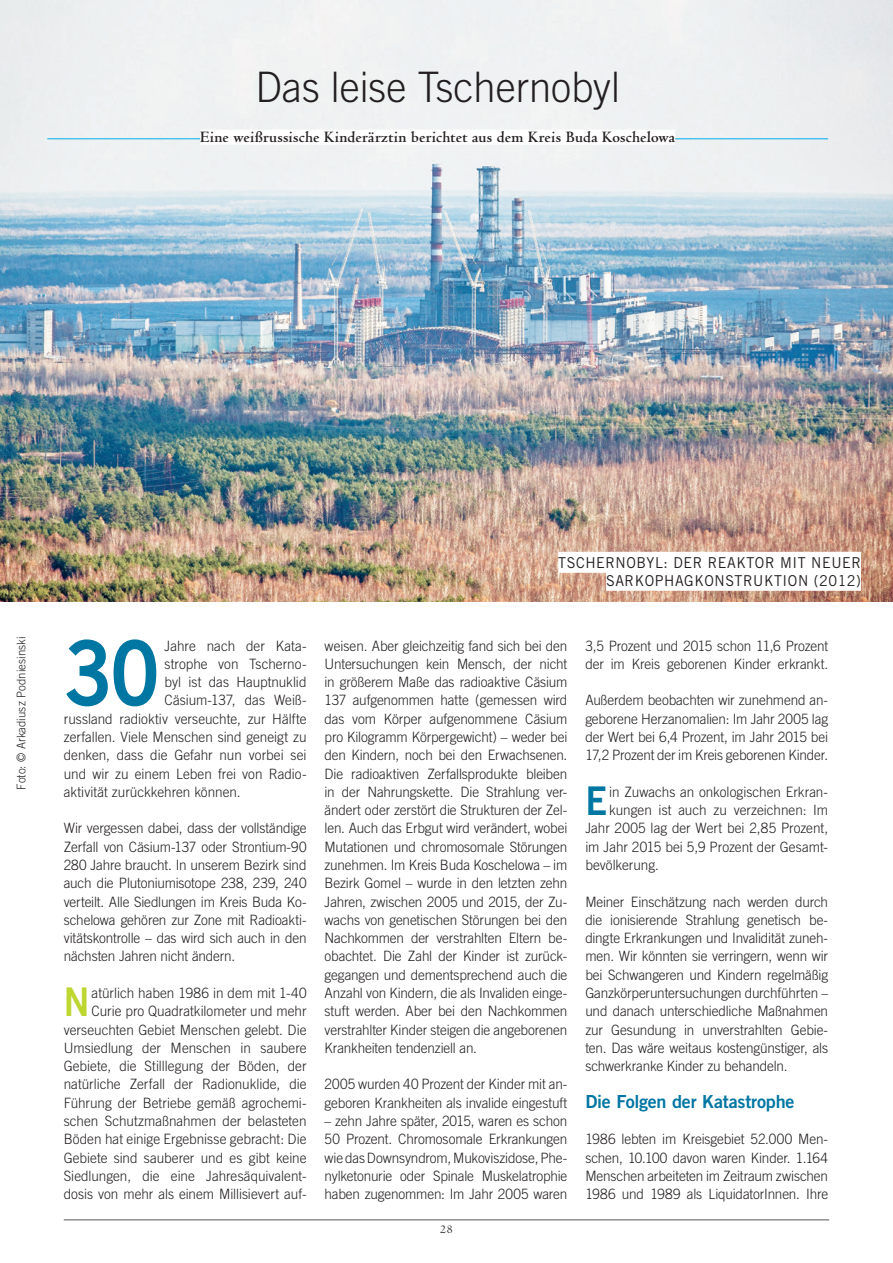
<style>
.page{position:relative;width:893px;height:1263px;background:#fff}
.page>*{position:absolute;margin:0;border:0;box-sizing:border-box;transform-origin:0 0}
.t1{font:90.15px "Trade Gothic LT Std Bd 2";color:#0076a3;scale:.9 1}
.t2{font:300 42px "Trade Gothic LT Std";color:#231f20;scale:.95 1}
.t3{font:39.6px "Trade Gothic LT Std Bd 2";color:#bed630;scale:.9 1}
.t4{font:39.6px "Trade Gothic LT Std Bd 2";color:#0076a3;scale:.9 1}
.t5{font:18px "Trade Gothic LT Std Bd 2";letter-spacing:-.01em;color:#0076a3}
.t6{font:700 16.5px "Centaur MT Std";letter-spacing:.01em;color:#231f20}
.t7{font:15px/18px "Trade Gothic LT Std";letter-spacing:.04em;color:#231f20;text-align:right;scale:.95 1}
.t8{font:300 14.25px/18.3px "Trade Gothic LT Std";letter-spacing:-.005em;color:#231f20;text-align:justify;scale:.95 1}
.t9{font:300 12px "Trade Gothic LT Std";letter-spacing:.005em;color:#231f20;scale:.95 1}
.t10{font:12px "Centaur MT Std";color:#231f20}
</style>
<div class="page">
<hr style="left:64px;top:1219px;width:765px;height:1px;background:#57585a">
<img style="left:0;top:0;width:893px;height:602px">
<div style="left:558px;top:552px;width:303px;height:21px;background:#fff"></div>
<div style="left:606px;top:570px;width:255px;height:21px;background:#fff"></div>
<hr style="left:47px;top:139px;width:781px;height:1px;background:#00aeef">
<div style="left:200px;top:130px;width:475px;height:15px;background:#fff"></div>
<h2 class="t2" style="left:256px;top:62px;width:385px">Das leise Tschernobyl</h2>
<p class="t6" style="left:200px;top:128px;width:477px">Eine weißrussische Kinderärztin berichtet aus dem Kreis Buda Koschelowa</p>
<p class="t9" style="left:14px;top:790px;width:163px;rotate:-90deg">Foto: © Arkadiusz Podniesinski</p>
<p class="t7" style="left:558px;top:554px;width:320px">TSCHERNOBYL: DER REAKTOR MIT NEUER<br>SARKOPHAGKONSTRUKTION (2012)</p>
<h1 class="t1" style="left:64px;top:617px;width:108px">30</h1>
<p class="t8" style="left:165px;top:636px;width:151px">Jahre nach der Kata-</p>
<p class="t8" style="left:165px;top:654px;width:151px">strophe von Tscherno-</p>
<p class="t8" style="left:165px;top:673px;width:151px">byl ist das Hauptnuklid</p>
<p class="t8" style="left:165px;top:691px;width:151px">Cäsium-137, das Weiß-</p>
<p class="t8" style="left:64px;top:709px;width:257px">russland radioktiv verseuchte, zur Hälfte</p>
<p class="t8" style="left:64px;top:728px;width:257px">zerfallen. Viele Menschen sind geneigt zu</p>
<p class="t8" style="left:64px;top:746px;width:257px">denken, dass die Gefahr nun vorbei sei</p>
<p class="t8" style="left:64px;top:764px;width:257px">und wir zu einem Leben frei von Radio-</p>
<p class="t8" style="left:64px;top:782px;width:188px">aktivität zurückkehren können.</p>
<p class="t8" style="left:64px;top:819px;width:257px">Wir vergessen dabei, dass der vollständige Zerfall von Cäsium-137 oder Strontium-90<br>280 Jahre braucht. In unserem Bezirk sind auch die Plutoniumisotope 238, 239, 240 verteilt. Alle Siedlungen im Kreis Buda Ko&shy;schelowa gehören zur Zone mit Radioakti&shy;vitätskontrolle – das wird sich auch in den nächsten Jahren nicht ändern.</p>
<h3 class="t3" style="left:64px;top:978px;width:30px">N</h3>
<p class="t8" style="left:64px;top:984px;width:257px;text-align:right">atürlich haben 1986 in dem mit 1-40<br>Curie pro Quadratkilometer und mehr verseuchten Gebiet Menschen gelebt. Die Umsiedlung der Menschen in saubere Gebiete, die Stilllegung der Böden, der natürliche Zerfall der Radionuklide, die Führung der Betriebe gemäß agrochemi&shy;schen Schutzmaßnahmen der belasteten Böden hat einige Ergebnisse gebracht: Die Gebiete sind sauberer und es gibt keine Siedlungen, die eine Jahresäquivalent&shy;dosis von mehr als einem Millisievert auf-</p>
<p class="t8" style="left:325px;top:636px;width:257px">weisen. Aber gleichzeitig fand sich bei den Untersuchungen kein Mensch, der nicht in größerem Maße das radioaktive Cäsium 137 aufgenommen hatte (gemessen wird das vom Körper aufgenommene Cäsium pro Kilogramm Körpergewicht) – weder bei den Kindern, noch bei den Erwachsenen.<br>Die radioaktiven Zerfallsprodukte bleiben in der Nahrungskette. Die Strahlung ver&shy;ändert oder zerstört die Strukturen der Zel&shy;len. Auch das Erbgut wird verändert, wobei Mutationen und chromosomale Störungen zunehmen. Im Kreis Buda Koschelowa – im Bezirk Gomel – wurde in den letzten zehn Jahren, zwischen 2005 und 2015, der Zu&shy;wachs von genetischen Störungen bei den Nachkommen der verstrahlten Eltern be&shy;obachtet. Die Zahl der Kinder ist zurück&shy;gegangen und dementsprechend auch die Anzahl von Kindern, die als Invaliden einge&shy;stuft werden. Aber bei den Nachkommen verstrahlter Kinder steigen die angeborenen Krankheiten tendenziell an.</p>
<p class="t8" style="left:325px;top:1075px;width:257px">2005 wurden 40 Prozent der Kinder mit an&shy;geboren Krankheiten als invalide eingestuft</p>
<p class="t8" style="left:325px;top:1112px;width:257px">– zehn Jahre später, 2015, waren es schon 50 Prozent. Chromosomale Erkrankungen wie das Downsyndrom, Mukoviszidose, Phe&shy;nylketonurie oder Spinale Muskelatrophie haben zugenommen: Im Jahr 2005 waren</p>
<p class="t10" style="left:440px;top:1222px;width:14px">28</p>
<p class="t8" style="left:585px;top:636px;width:257px">3,5 Prozent und 2015 schon 11,6 Prozent der im Kreis geborenen Kinder erkrankt.</p>
<p class="t8" style="left:585px;top:691px;width:257px">Außerdem beobachten wir zunehmend an&shy;geborene Herzanomalien: Im Jahr 2005 lag der Wert bei 6,4 Prozent, im Jahr 2015 bei 17,2 Prozent der im Kreis geborenen Kinder.</p>
<h3 class="t4" style="left:585px;top:776px;width:26px">E</h3>
<p class="t8" style="left:609px;top:782px;width:232px">in Zuwachs an onkologischen Erkran-</p>
<p class="t8" style="left:609px;top:801px;width:232px">kungen ist auch zu verzeichnen: Im</p>
<p class="t8" style="left:585px;top:819px;width:257px">Jahr 2005 lag der Wert bei 2,85 Prozent,</p>
<p class="t8" style="left:585px;top:837px;width:257px">im Jahr 2015 bei 5,9 Prozent der Gesamt-</p>
<p class="t8" style="left:585px;top:856px;width:79px">bevölkerung.</p>
<p class="t8" style="left:585px;top:892px;width:257px">Meiner Einschätzung nach werden durch die ionisierende Strahlung genetisch be&shy;dingte Erkrankungen und Invalidität zuneh&shy;men. Wir könnten sie verringern, wenn wir bei Schwangeren und Kindern regelmäßig Ganzkörperuntersuchungen durchführten – und danach unterschiedliche Maßnahmen zur Gesundung in unverstrahlten Gebie&shy;ten. Das wäre weitaus kostengünstiger, als schwerkranke Kinder zu behandeln.</p>
<p class="t5" style="left:585px;top:1090px;width:211px">Die Folgen der Katastrophe</p>
<p class="t8" style="left:585px;top:1130px;width:257px">1986 lebten im Kreisgebiet 52.000 Men&shy;schen, 10.100 davon waren Kinder. 1.164<br>Menschen arbeiteten im Zeitraum zwischen 1986 und 1989 als LiquidatorInnen. Ihre</p>
</div>
